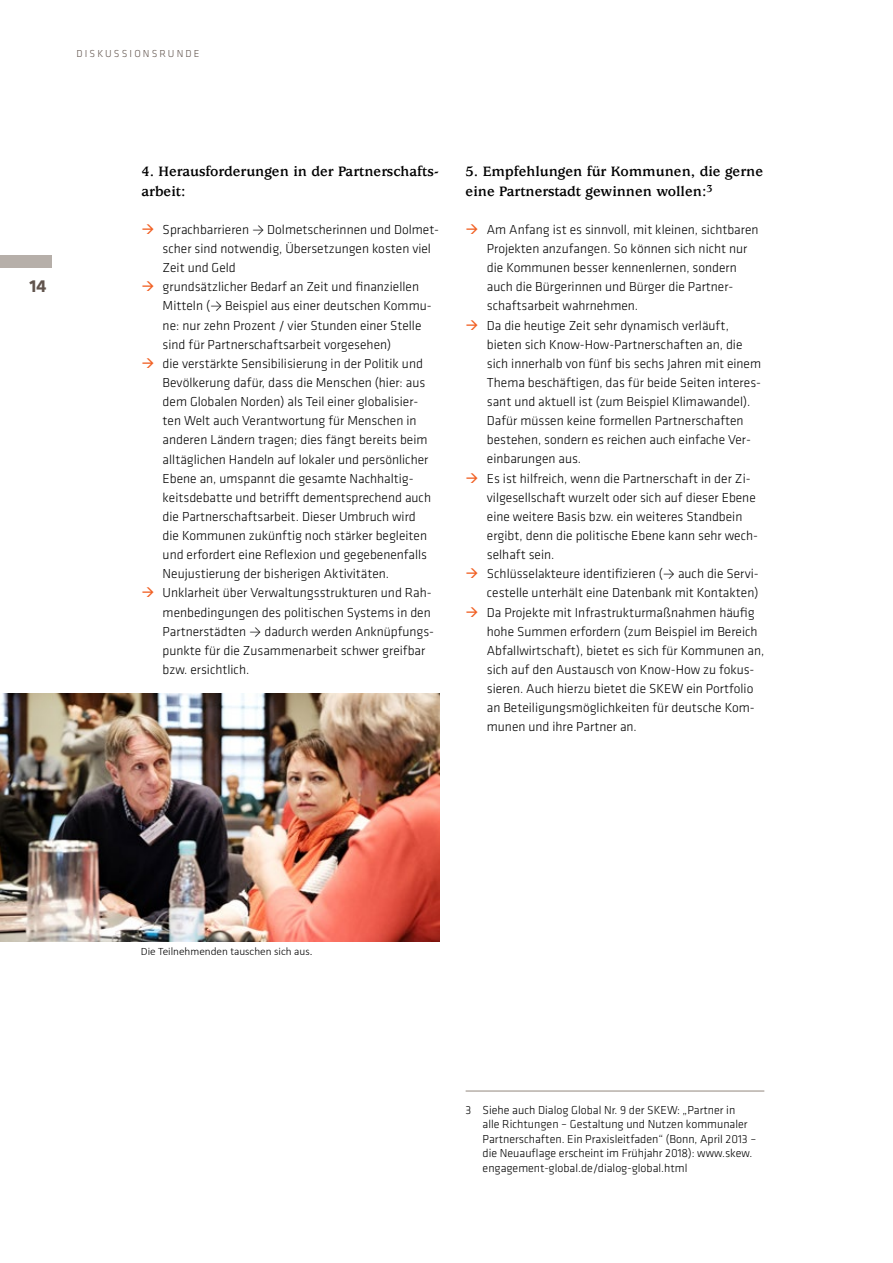
<style>
.page{position:relative;width:893px;height:1263px;background:#fff}
.page>*{position:absolute;margin:0;border:0;box-sizing:border-box;transform-origin:0 0}
.t1{font:700 18px "Klavika Basic";color:#61544d}
.Absatzüberschrift{font:700 15px/19.2px "Usherwood Std";color:#000}
.t2{font:300 13.5px/19.2px "Klavika Basic";color:#000}
.t3{font:300 12px/14.4px "Klavika Basic";color:#000}
.t4{font:300 11.25px "Calibri";color:#000}
.t5{font:300 10.5px "Klavika Basic";letter-spacing:.2em;color:#61544d}
.s1{font-family:"Calibri"}
</style>
<div class="page">
<div style="left:0;top:255px;width:51px;height:13px;background:#b6afa9"></div>
<img style="left:0;top:693px;width:440px;height:249px">
<hr style="left:466px;top:1090px;width:298px;height:2px;background:#b6afa9">
<p class="t5" style="left:77px;top:47px;width:124px">DISKUSSIONSRUNDE</p>
<h1 class="t1" style="left:29px;top:273px;width:19px">14</h1>
<p class="Absatzüberschrift" style="left:141px;top:163px;width:299px">4. Herausforderungen in der Partnerschafts&shy;arbeit:</p>
<p class="t2" style="left:163px;top:220px;width:278px">Sprachbarrieren <span class="s1">→</span> Dolmetscherinnen und Dolmet&shy;scher sind notwendig, Übersetzungen kosten viel<br>Zeit und Geld</p>
<p class="t2" style="left:163px;top:277px;width:271px">grundsätzlicher Bedarf an Zeit und finanziellen Mitteln (<span class="s1">→</span> Beispiel aus einer deutschen Kommu&shy;ne: nur zehn Prozent / vier Stunden einer Stelle sind für Partnerschaftsarbeit vorgesehen)</p>
<p class="t2" style="left:163px;top:354px;width:270px">die verstärkte Sensibilisierung in der Politik und Bevölkerung dafür, dass die Menschen (hier: aus dem Globalen Norden) als Teil einer globalisier&shy;ten Welt auch Verantwortung für Menschen in anderen Ländern tragen; dies fängt bereits beim alltäglichen Handeln auf lokaler und persönlicher Ebene an, umspannt die gesamte Nachhaltig&shy;keitsdebatte und betrifft dementsprechend auch die Partnerschaftsarbeit. Dieser Umbruch wird die Kommunen zukünftig noch stärker begleiten und erfordert eine Reflexion und gegebenenfalls Neujustierung der bisherigen Aktivitäten.</p>
<p class="t2" style="left:163px;top:583px;width:273px">Unklarheit über Verwaltungsstrukturen und Rah&shy;menbedingungen des politischen Systems in den Partnerstädten <span class="s1">→</span> dadurch werden Anknüpfungs&shy;punkte für die Zusammenarbeit schwer greifbar bzw. ersichtlich.</p>
<p class="Absatzüberschrift" style="left:466px;top:163px;width:299px">5. Empfehlungen für Kommunen, die gerne eine Partnerstadt gewinnen wollen:<sup>3</sup></p>
<p class="t2" style="left:487px;top:220px;width:273px">Am Anfang ist es sinnvoll, mit kleinen, sichtbaren Projekten anzufangen. So können sich nicht nur die Kommunen besser kennenlernen, sondern auch die Bürgerinnen und Bürger die Partner&shy;schaftsarbeit wahrnehmen.</p>
<p class="t2" style="left:487px;top:315px;width:276px">Da die heutige Zeit sehr dynamisch verläuft, bieten sich Know-How-Partnerschaften an, die sich innerhalb von fünf bis sechs Jahren mit einem Thema beschäftigen, das für beide Seiten interes&shy;sant und aktuell ist (zum Beispiel Klimawandel).<br>Dafür müssen keine formellen Partnerschaften bestehen, sondern es reichen auch einfache Ver&shy;einbarungen aus.</p>
<p class="t2" style="left:487px;top:468px;width:273px">Es ist hilfreich, wenn die Partnerschaft in der Zi&shy;vilgesellschaft wurzelt oder sich auf dieser Ebene eine weitere Basis bzw. ein weiteres Standbein ergibt, denn die politische Ebene kann sehr wech&shy;selhaft sein.</p>
<p class="t2" style="left:487px;top:564px;width:273px">Schlüsselakteure identifizieren (<span class="s1">→</span> auch die Servi&shy;cestelle unterhält eine Datenbank mit Kontakten)</p>
<p class="t2" style="left:487px;top:602px;width:279px">Da Projekte mit Infrastrukturmaßnahmen häufig hohe Summen erfordern (zum Beispiel im Bereich Abfallwirtschaft), bietet es sich für Kommunen an, sich auf den Austausch von Know-How zu fokus&shy;sieren. Auch hierzu bietet die SKEW ein Portfolio an Beteiligungsmöglichkeiten für deutsche Kom&shy;munen und ihre Partner an.</p>
<p class="t4" style="left:141px;top:944px;width:173px">Die Teilnehmenden tauschen sich aus.</p>
<p class="t3" style="left:483px;top:1103px;width:275px;text-indent:-17px">3 Siehe auch Dialog Global Nr. 9 der SKEW: „Partner in<br>alle Richtungen – Gestaltung und Nutzen kommunaler Partnerschaften. Ein Praxisleitfaden“ (Bonn, April 2013 – die Neuauflage erscheint im Frühjahr 2018): www.skew. engagement-global.de/dialog-global.html</p>
</div>
